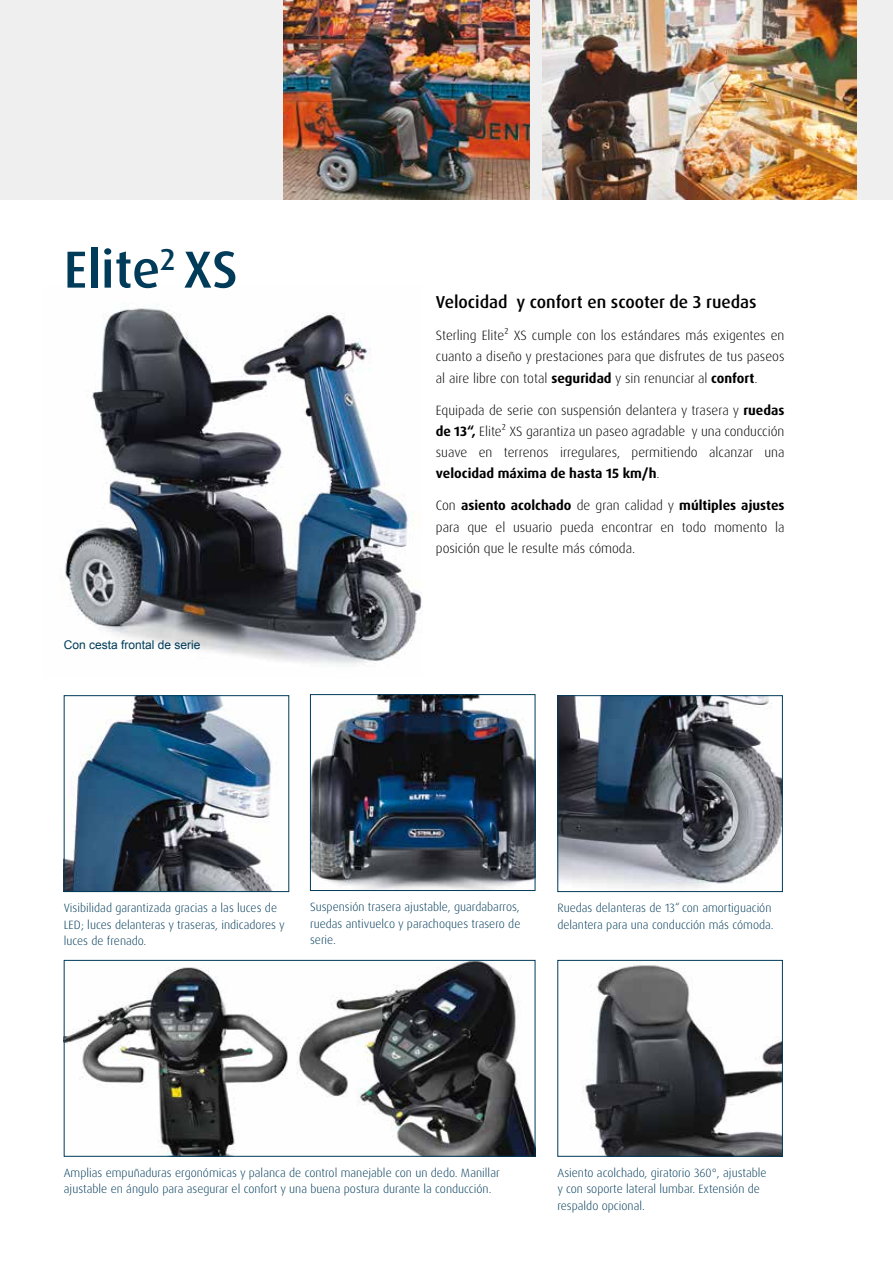
<style>
.page{position:relative;width:893px;height:1263px;background:#fff}
.page>*{position:absolute;margin:0;border:0;box-sizing:border-box;transform-origin:0 0}
.t1{font:500 52.2px "Dax OT";color:#003b5a}
.t2{font:500 17.25px "Dax OT";color:#000}
.t3{font:300 13.5px/21.3px "Dax OT";color:#000;text-align:justify}
.t4{font:300 12px/16.5px "Dax OT";color:#003b5a}
.t5{font:12px "Arial";color:#003b5a}
.s1{font-weight:700}
</style>
<div class="page">
<div style="left:0;top:0;width:893px;height:200px;background:#efeff0"></div>
<img style="left:542px;top:0;width:314px;height:200px">
<img style="left:283px;top:0;width:247px;height:200px">
<img style="left:297px;top:962px;width:236px;height:193px">
<img style="left:66px;top:697px;width:206px;height:193px">
<div style="left:64px;top:695px;width:225px;height:197px;border:1px solid #003b5a"></div>
<img style="left:582px;top:965px;width:199px;height:190px">
<div style="left:557px;top:960px;width:226px;height:197px;border:1px solid #003b5a"></div>
<img style="left:312px;top:696px;width:221px;height:193px">
<div style="left:310px;top:694px;width:225px;height:197px;border:1px solid #003b5a"></div>
<img style="left:559px;top:697px;width:222px;height:192px">
<div style="left:557px;top:695px;width:226px;height:197px;border:1px solid #003b5a"></div>
<img style="left:65px;top:304px;width:358px;height:362px">
<img style="left:66px;top:967px;width:222px;height:188px">
<div style="left:64px;top:960px;width:471px;height:197px;border:1px solid #003b5a"></div>
<h1 class="t1" style="left:64px;top:236px;width:176px">Elite<sup>2</sup> XS</h1>
<p class="t5" style="left:64px;top:636px;width:138px">Con cesta frontal de serie</p>
<h2 class="t2" style="left:436px;top:291px;width:322px">Velocidad y confort en scooter de 3 ruedas</h2>
<p class="t3" style="left:436px;top:325px;width:350px">Sterling Elite² XS cumple con los estándares más exigentes en cuanto a diseño y prestaciones para que disfrutes de tus paseos al aire libre con total <span class="s1">seguridad</span> y sin renunciar al <span class="s1">confort</span>.</p>
<p class="t3" style="left:436px;top:399px;width:350px">Equipada de serie con suspensión delantera y trasera y <span class="s1">ruedas de 13“,</span> Elite² XS garantiza un paseo agradable y una conducción suave en terrenos irregulares, permitiendo alcanzar una <span class="s1">velocidad máxima de hasta 15 km/h</span>.</p>
<p class="t3" style="left:436px;top:495px;width:350px">Con <span class="s1">asiento acolchado</span> de gran calidad y <span class="s1">múltiples ajustes </span>para que el usuario pueda encontrar en todo momento la posición que le resulte más cómoda.</p>
<p class="t4" style="left:64px;top:900px;width:223px">Visibilidad garantizada gracias a las luces de<br>LED; luces delanteras y traseras, indicadores y luces de frenado.</p>
<p class="t4" style="left:310px;top:899px;width:212px;text-align:justify">Suspensión trasera ajustable, guardabarros, ruedas antivuelco y parachoques trasero de serie.</p>
<p class="t4" style="left:557px;top:900px;width:218px">Ruedas delanteras de 13“ con amortiguación delantera para una conducción más cómoda.</p>
<p class="t4" style="left:64px;top:1164px;width:437px">Amplias empuñaduras ergonómicas y palanca de control manejable con un dedo. Manillar ajustable en ángulo para asegurar el confort y una buena postura durante la conducción.</p>
<p class="t4" style="left:557px;top:1164px;width:211px">Asiento acolchado, giratorio 360°, ajustable y con soporte lateral lumbar. Extensión de respaldo opcional.</p>
</div>
